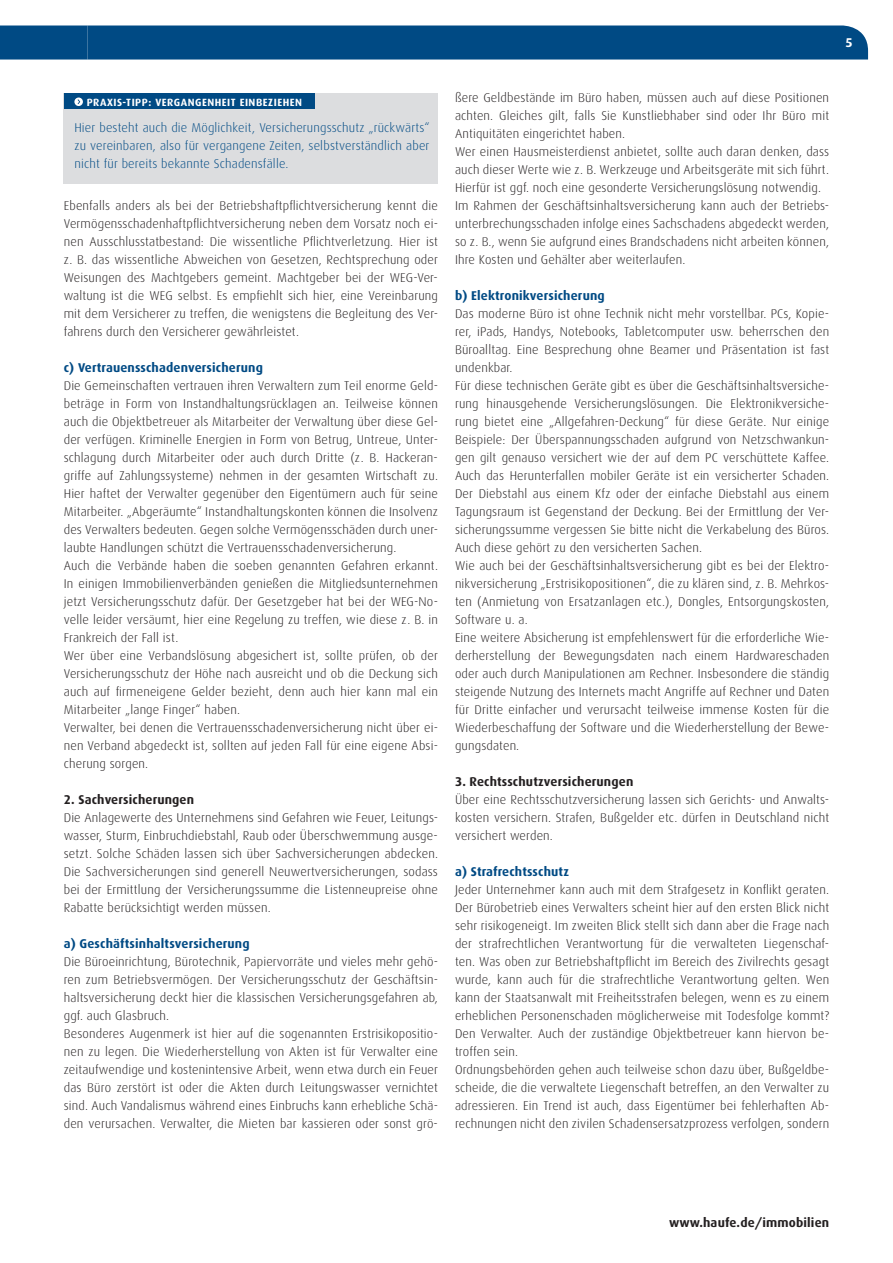
<style>
.page{position:relative;width:893px;height:1263px;background:#fff}
.page>*{position:absolute;margin:0;border:0;box-sizing:border-box;transform-origin:0 0}
.t1{font:300 12.75px/18px "Dax";letter-spacing:.01em;color:#231f20}
.t2{font:300 12.75px/18px "Dax";letter-spacing:.01em;color:#004a84;text-align:justify}
.t3{font:700 12.75px "Dax";letter-spacing:.01em;color:#004a84}
.t4{font:700 12.75px "Dax";letter-spacing:.01em;color:#231f20}
.t5{font:700 12.75px "Dax";color:#fff}
.t6{font:700 10.5px "Dax";letter-spacing:.05em;color:#fff}
</style>
<div class="page">
<div style="left:0;top:26px;width:868px;height:34px;background:#004a84"></div>
<div style="left:64px;top:93px;width:374px;height:90px;background:#dcdddf"></div>
<div style="left:64px;top:93px;width:251px;height:16px;background:#004a84"></div>
<svg style="left:74px;top:98px;width:9px;height:8px"></svg>
<p class="t5" style="left:845px;top:35px;width:9px">5</p>
<p class="t6" style="left:87px;top:96px;width:217px">PRAXIS-TIPP: VERGANGENHEIT EINBEZIEHEN</p>
<p class="t2" style="left:74px;top:118px;width:357px">Hier besteht auch die Möglichkeit, Versicherungsschutz „rückwärts“ zu vereinbaren, also für vergangene Zeiten, selbstverständlich aber nicht für bereits bekannte Schadensfälle.</p>
<p class="t1" style="left:64px;top:197px;width:376px;text-align:justify">Ebenfalls anders als bei der Betriebshaftpflichtversicherung kennt die Vermögensschadenhaftpflichtversicherung neben dem Vorsatz noch ei&shy;nen Ausschlusstatbestand: Die wissentliche Pflichtverletzung. Hier ist z. B. das wissentliche Abweichen von Gesetzen, Rechtsprechung oder Weisungen des Machtgebers gemeint. Machtgeber bei der WEG-Ver&shy;waltung ist die WEG selbst. Es empfiehlt sich hier, eine Vereinbarung mit dem Versicherer zu treffen, die wenigstens die Begleitung des Ver&shy;fahrens durch den Versicherer gewährleistet.</p>
<p class="t3" style="left:64px;top:361px;width:201px">c) Vertrauensschadenversicherung</p>
<p class="t1" style="left:64px;top:377px;width:376px">Die Gemeinschaften vertrauen ihren Verwaltern zum Teil enorme Geld&shy;beträge in Form von Instandhaltungsrücklagen an. Teilweise können auch die Objektbetreuer als Mitarbeiter der Verwaltung über diese Gel&shy;der verfügen. Kriminelle Energien in Form von Betrug, Untreue, Unter&shy;schlagung durch Mitarbeiter oder auch durch Dritte (z. B. Hackeran&shy;griffe auf Zahlungssysteme) nehmen in der gesamten Wirtschaft zu.<br>Hier haftet der Verwalter gegenüber den Eigentümern auch für seine Mitarbeiter. „Abgeräumte“ Instandhaltungskonten können die Insolvenz des Verwalters bedeuten. Gegen solche Vermögensschäden durch uner&shy;laubte Handlungen schützt die Vertrauensschadenversicherung.<br>Auch die Verbände haben die soeben genannten Gefahren erkannt.<br>In einigen Immobilienverbänden genießen die Mitgliedsunternehmen jetzt Versicherungsschutz dafür. Der Gesetzgeber hat bei der WEG-No&shy;velle leider versäumt, hier eine Regelung zu treffen, wie diese z. B. in Frankreich der Fall ist.<br>Wer über eine Verbandslösung abgesichert ist, sollte prüfen, ob der Versicherungsschutz der Höhe nach ausreicht und ob die Deckung sich auch auf firmeneigene Gelder bezieht, denn auch hier kann mal ein Mitarbeiter „lange Finger“ haben.<br>Verwalter, bei denen die Vertrauensschadenversicherung nicht über ei&shy;nen Verband abgedeckt ist, sollten auf jeden Fall für eine eigene Absi&shy;cherung sorgen.</p>
<p class="t4" style="left:64px;top:793px;width:132px">2. Sachversicherungen</p>
<p class="t1" style="left:64px;top:809px;width:376px;text-align:justify">Die Anlagewerte des Unternehmens sind Gefahren wie Feuer, Leitungs&shy;wasser, Sturm, Einbruchdiebstahl, Raub oder Überschwemmung ausge&shy;setzt. Solche Schäden lassen sich über Sachversicherungen abdecken.<br>Die Sachversicherungen sind generell Neuwertversicherungen, sodass bei der Ermittlung der Versicherungssumme die Listenneupreise ohne Rabatte berücksichtigt werden müssen.</p>
<p class="t3" style="left:64px;top:937px;width:187px">a) Geschäftsinhaltsversicherung</p>
<p class="t1" style="left:64px;top:953px;width:376px">Die Büroeinrichtung, Bürotechnik, Papiervorräte und vieles mehr gehö&shy;ren zum Betriebsvermögen. Der Versicherungsschutz der Geschäftsin&shy;haltsversicherung deckt hier die klassischen Versicherungsgefahren ab, ggf. auch Glasbruch.<br>Besonderes Augenmerk ist hier auf die sogenannten Erstrisikopositio&shy;nen zu legen. Die Wiederherstellung von Akten ist für Verwalter eine zeitaufwendige und kostenintensive Arbeit, wenn etwa durch ein Feuer das Büro zerstört ist oder die Akten durch Leitungswasser vernichtet sind. Auch Vandalismus während eines Einbruchs kann erhebliche Schä&shy;den verursachen. Verwalter, die Mieten bar kassieren oder sonst grö-</p>
<p class="t1" style="left:455px;top:89px;width:376px">ßere Geldbestände im Büro haben, müssen auch auf diese Positionen achten. Gleiches gilt, falls Sie Kunstliebhaber sind oder Ihr Büro mit Antiquitäten eingerichtet haben.<br>Wer einen Hausmeisterdienst anbietet, sollte auch daran denken, dass auch dieser Werte wie z. B. Werkzeuge und Arbeitsgeräte mit sich führt.<br>Hierfür ist ggf. noch eine gesonderte Versicherungslösung notwendig.<br>Im Rahmen der Geschäftsinhaltsversicherung kann auch der Betriebs&shy;unterbrechungsschaden infolge eines Sachschadens abgedeckt werden, so z. B., wenn Sie aufgrund eines Brandschadens nicht arbeiten können, Ihre Kosten und Gehälter aber weiterlaufen.</p>
<p class="t3" style="left:455px;top:289px;width:151px">b) Elektronikversicherung</p>
<p class="t1" style="left:455px;top:305px;width:376px">Das moderne Büro ist ohne Technik nicht mehr vorstellbar. PCs, Kopie&shy;rer, iPads, Handys, Notebooks, Tabletcomputer usw. beherrschen den Büroalltag. Eine Besprechung ohne Beamer und Präsentation ist fast undenkbar.<br>Für diese technischen Geräte gibt es über die Geschäftsinhaltsversiche&shy;rung hinausgehende Versicherungslösungen. Die Elektronikversiche&shy;rung bietet eine „Allgefahren-Deckung“ für diese Geräte. Nur einige Beispiele: Der Überspannungsschaden aufgrund von Netzschwankun&shy;gen gilt genauso versichert wie der auf dem PC verschüttete Kaffee.<br>Auch das Herunterfallen mobiler Geräte ist ein versicherter Schaden.<br>Der Diebstahl aus einem Kfz oder der einfache Diebstahl aus einem Tagungsraum ist Gegenstand der Deckung. Bei der Ermittlung der Ver&shy;sicherungssumme vergessen Sie bitte nicht die Verkabelung des Büros.<br>Auch diese gehört zu den versicherten Sachen.<br>Wie auch bei der Geschäftsinhaltsversicherung gibt es bei der Elektro&shy;nikversicherung „Erstrisikopositionen“, die zu klären sind, z. B. Mehrkos&shy;ten (Anmietung von Ersatzanlagen etc.), Dongles, Entsorgungskosten, Software u. a.<br>Eine weitere Absicherung ist empfehlenswert für die erforderliche Wie&shy;derherstellung der Bewegungsdaten nach einem Hardwareschaden oder auch durch Manipulationen am Rechner. Insbesondere die ständig steigende Nutzung des Internets macht Angriffe auf Rechner und Daten für Dritte einfacher und verursacht teilweise immense Kosten für die Wiederbeschaffung der Software und die Wiederherstellung der Bewe&shy;gungsdaten.</p>
<p class="t4" style="left:455px;top:775px;width:180px">3. Rechtsschutzversicherungen</p>
<p class="t1" style="left:455px;top:791px;width:376px;text-align:justify">Über eine Rechtsschutzversicherung lassen sich Gerichts- und Anwalts&shy;kosten versichern. Strafen, Bußgelder etc. dürfen in Deutschland nicht versichert werden.</p>
<p class="t3" style="left:455px;top:865px;width:115px">a) Strafrechtsschutz</p>
<p class="t1" style="left:455px;top:881px;width:376px">Jeder Unternehmer kann auch mit dem Strafgesetz in Konflikt geraten.<br>Der Bürobetrieb eines Verwalters scheint hier auf den ersten Blick nicht sehr risikogeneigt. Im zweiten Blick stellt sich dann aber die Frage nach der strafrechtlichen Verantwortung für die verwalteten Liegenschaf&shy;ten. Was oben zur Betriebshaftpflicht im Bereich des Zivilrechts gesagt wurde, kann auch für die strafrechtliche Verantwortung gelten. Wen kann der Staatsanwalt mit Freiheitsstrafen belegen, wenn es zu einem erheblichen Personenschaden möglicherweise mit Todesfolge kommt?<br>Den Verwalter. Auch der zuständige Objektbetreuer kann hiervon be&shy;troffen sein.<br>Ordnungsbehörden gehen auch teilweise schon dazu über, Bußgeldbe&shy;scheide, die die verwaltete Liegenschaft betreffen, an den Verwalter zu adressieren. Ein Trend ist auch, dass Eigentümer bei fehlerhaften Ab&shy;rechnungen nicht den zivilen Schadensersatzprozess verfolgen, sondern</p>
<p class="t4" style="left:669px;top:1216px;width:162px">www.haufe.de/immobilien</p>
</div>
